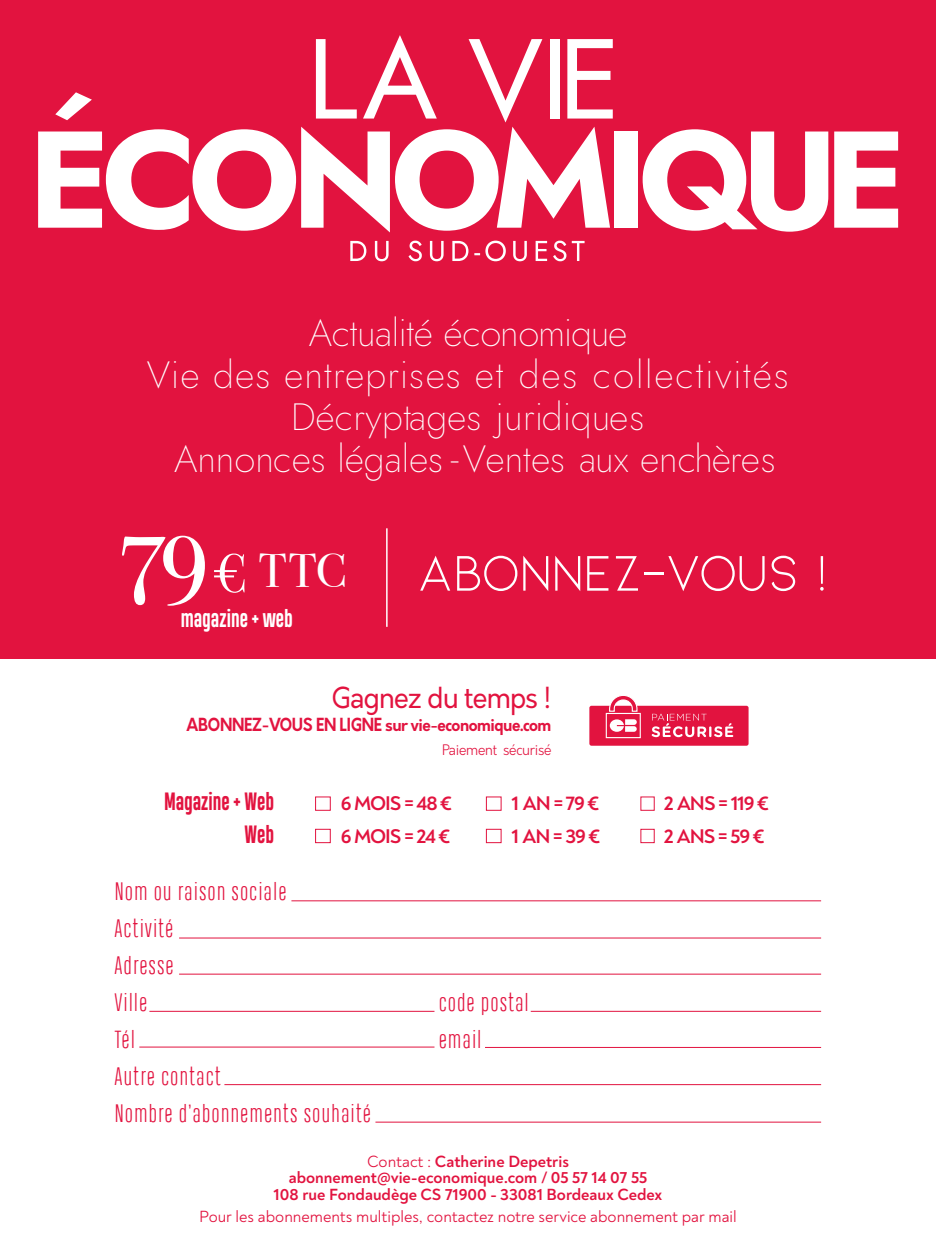
<style>
.page{position:relative;width:936px;height:1255px;background:#fff}
.page>*{position:absolute;margin:0;border:0;box-sizing:border-box;transform-origin:0 0}
.t1{font:700 137.4px "Jost";letter-spacing:-.07em;color:#fff}
.t2{font:113.4px "Jost";color:#fff}
.t3{font:53.1px "Kiona";letter-spacing:-.025em;color:#fff;scale:.95 1}
.t4{font:47.7px "Bodoni Svty Two ITCTT";color:#fff}
.t5{font:100 37.8px/41.8px "Jost";color:#fff;text-align:center}
.t6{font:28.35px "Orkney";letter-spacing:-.03em;color:#e2133f;scale:.95 1}
.t7{font:300 23.55px/36.9px "Heading Compressed Pro";letter-spacing:.07em;color:#e2133f;scale:.95 1}
.t8{font:700 23.55px/32.4px "Heading Compressed Pro";color:#e2133f;text-align:right;scale:.95 1}
.t9{font:700 23.55px "Heading Compressed Pro";color:#fff;scale:.95 1}
.t10{font:700 20.1px/32.4px "Noah";letter-spacing:-.05em;color:#e2133f}
.t11{font:700 16.5px/16.5px "Noah";color:#e2133f;text-align:center}
.t12{font:16.5px "Noah";color:#e2133f}
.t13{font:700 16.05px "Orkney";letter-spacing:-.03em;color:#e2133f;scale:.95 1}
.t14{font:300 14.25px "Orkney";letter-spacing:-.02em;color:#e2133f;scale:.95 1}
.s1{font-size:96.75px}
.s2{font-size:54.75px}
.s3{font-size:17.7px}
.s4{font-weight:400}
</style>
<div class="page">
<div style="left:0;top:0;width:935px;height:658px;background:#e2133f"></div>
<hr style="left:291px;top:900px;width:530px;height:1px;background:#e2133f">
<hr style="left:179px;top:937px;width:642px;height:1px;background:#e2133f">
<hr style="left:179px;top:973px;width:642px;height:1px;background:#e2133f">
<hr style="left:224px;top:1084px;width:597px;height:1px;background:#e2133f">
<hr style="left:375px;top:1121px;width:446px;height:1px;background:#e2133f">
<hr style="left:149px;top:1011px;width:285px;height:1px;background:#e2133f">
<hr style="left:139px;top:1046px;width:295px;height:1px;background:#e2133f">
<hr style="left:530px;top:1011px;width:291px;height:1px;background:#e2133f">
<hr style="left:485px;top:1047px;width:336px;height:1px;background:#e2133f">
<hr style="left:386px;top:528px;width:1px;height:99px;background:#fff">
<div style="left:315px;top:829px;width:15px;height:13px;border:1px solid #e2133f"></div>
<div style="left:486px;top:829px;width:15px;height:13px;border:1px solid #e2133f"></div>
<div style="left:589px;top:705px;width:159px;height:40px;background:#e2133f;border-radius:2px"></div>
<svg style="left:608px;top:695px;width:30px;height:36px"></svg>
<div style="left:605px;top:713px;width:35px;height:25px;border:1px solid #fff"></div>
<svg style="left:651px;top:713px;width:82px;height:24px"></svg>
<svg style="left:350px;top:240px;width:234px;height:21px"></svg>
<h2 class="t2" style="left:307px;top:2px;width:315px">LA VIE</h2>
<h1 class="t1" style="left:28px;top:83px;width:880px">ÉCONOMIQUE</h1>
<p class="t5" style="left:147px;top:312px;width:644px">Actualité économique<br>Vie des entreprises et des collectivités<br>Décryptages juridiques<br>Annonces légales -Ventes aux enchères</p>
<p class="t4" style="left:115px;top:531px;width:233px"><span class="s1">79</span><span class="s2">€</span> TTC</p>
<p class="t9" style="left:181px;top:604px;width:119px">magazine + web</p>
<h3 class="t3" style="left:417px;top:543px;width:434px">ABONNEZ-VOUS !</h3>
<p class="t6" style="left:331px;top:679px;width:233px">Gagnez du temps !</p>
<p class="t13" style="left:187px;top:714px;width:385px"><span class="s3">ABONNEZ-VOUS EN LIGNE</span> sur vie-economique.com</p>
<p class="t14" style="left:442px;top:740px;width:117px">Paiement sécurisé</p>
<p class="t8" style="left:164px;top:786px;width:117px">Magazine + Web<br>Web</p>
<p class="t10" style="left:663px;top:787px;width:107px">2 ANS = 119 €<br>2 ANS = 59 €</p>
<p class="t10" style="left:341px;top:787px;width:113px">6 MOIS = 48 €<br>6 MOIS = 24 €</p>
<p class="t10" style="left:511px;top:787px;width:90px">1 AN = 79 €<br>1 AN = 39 €</p>
<p class="t7" style="left:115px;top:875px;width:182px">Nom ou raison sociale<br>Activité<br>Adresse<br>Ville</p>
<p class="t7" style="left:439px;top:986px;width:96px">code postal</p>
<p class="t7" style="left:115px;top:1023px;width:23px">Tél</p>
<p class="t7" style="left:439px;top:1023px;width:46px">email</p>
<p class="t7" style="left:115px;top:1060px;width:271px">Autre contact<br>Nombre d’abonnements souhaité</p>
<p class="t11" style="left:273px;top:1152px;width:390px"><span class="s4">Contact :</span> Catherine Depetris abonnement@vie-economique.com / 05 57 14 07 55<br>108 rue Fondaudège CS 71900 - 33081 Bordeaux Cedex</p>
<p class="t12" style="left:199px;top:1205px;width:539px">Pour les abonnements multiples, contactez notre service abonnement par mail</p>
</div>
